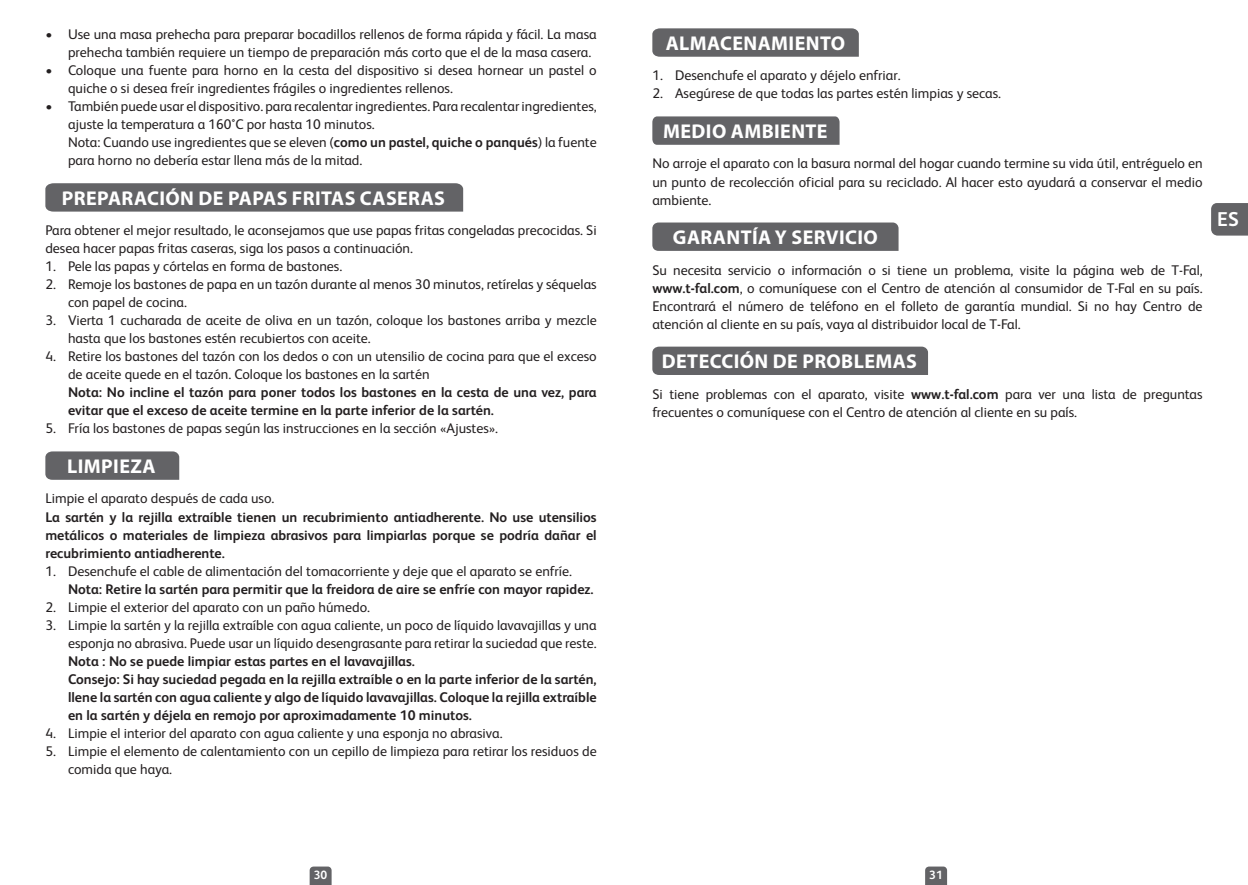
<style>
.page{position:relative;width:1248px;height:885px;background:#fff}
.page>*{position:absolute;margin:0;border:0;box-sizing:border-box;transform-origin:0 0}
.t1{font:700 20px "Myriad Pro";letter-spacing:.02em;color:#fff}
.t2{font:700 20px "FS Albert";color:#fff}
.t3{font:14px/18px "FS Albert";color:#231f20}
.t4{font:700 14px/18px "FS Albert";color:#231f20}
.t5{font:700 12px "FS Albert";color:#fff}
.s1{font-weight:700}
.s2{font-family:"Arial"}
</style>
<div class="page">
<svg style="left:1211px;top:203px;width:36px;height:32px"></svg>
<svg style="left:925px;top:866px;width:22px;height:18px"></svg>
<svg style="left:309px;top:866px;width:22px;height:18px"></svg>
<div style="left:45px;top:183px;width:418px;height:28px;background:#636366"></div>
<div style="left:45px;top:451px;width:134px;height:28px;background:#636366"></div>
<svg style="left:652px;top:28px;width:206px;height:29px;background:#67676a"></svg>
<svg style="left:652px;top:116px;width:187px;height:29px;background:#67676a"></svg>
<svg style="left:652px;top:222px;width:246px;height:29px;background:#676769"></svg>
<div style="left:652px;top:346px;width:275px;height:29px;background:#636366"></div>
<p class="t3" style="left:68px;top:25px;width:530px;text-indent:-23px">• Use una masa prehecha para preparar bocadillos rellenos de forma rápida y fácil. La masa prehecha también requiere un tiempo de preparación más corto que el de la masa casera.</p>
<p class="t3" style="left:68px;top:61px;width:530px;text-indent:-23px">• Coloque una fuente para horno en la cesta del dispositivo si desea hornear un pastel o quiche o si desea freír ingredientes frágiles o ingredientes rellenos.</p>
<p class="t3" style="left:68px;top:97px;width:530px;text-indent:-23px">• También puede usar el dispositivo. para recalentar ingredientes. Para recalentar ingredientes, ajuste la temperatura a 160°C por hasta 10 minutos.<br>Nota: Cuando use ingredientes que se eleven (<span class="s1">como un pastel, quiche o panqués</span>) la fuente para horno no debería estar llena más de la mitad.</p>
<h1 class="t1" style="left:62px;top:185px;width:384px">PREPARACIÓN DE PAPAS FRITAS CASERAS</h1>
<p class="t3" style="left:45px;top:221px;width:552px">Para obtener el mejor resultado, le aconsejamos que use papas fritas congeladas precocidas. Si desea hacer papas fritas caseras, siga los pasos a continuación.</p>
<p class="t3" style="left:45px;top:257px;width:298px">1. Pele las papas y córtelas en forma de bastones.</p>
<p class="t3" style="left:68px;top:275px;width:530px;text-indent:-23px">2. Remoje los bastones de papa en un tazón durante al menos 30 minutos, retírelas y séquelas con papel de cocina.</p>
<p class="t3" style="left:68px;top:311px;width:530px;text-indent:-23px">3. Vierta 1 cucharada de aceite de oliva en un tazón, coloque los bastones arriba y mezcle hasta que los bastones estén recubiertos con aceite.</p>
<p class="t3" style="left:68px;top:347px;width:530px;text-indent:-23px">4. Retire los bastones del tazón con los dedos o con un utensilio de cocina para que el exceso de aceite quede en el tazón. Coloque los bastones en la sartén</p>
<p class="t4" style="left:68px;top:383px;width:530px">Nota: No incline el tazón para poner todos los bastones en la cesta de una vez, para evitar que el exceso de aceite termine en la parte inferior de la sartén.</p>
<p class="t3" style="left:45px;top:419px;width:454px">5. Fría los bastones de papas según las instrucciones en la sección «Ajustes».</p>
<h1 class="t1" style="left:67px;top:453px;width:90px">LIMPIEZA</h1>
<p class="t3" style="left:45px;top:489px;width:230px">Limpie el aparato después de cada uso.</p>
<p class="t4" style="left:45px;top:507px;width:553px;text-align:justify">La sartén y la rejilla extraíble tienen un recubrimiento antiadherente. No use utensilios metálicos o materiales de limpieza abrasivos para limpiarlas porque se podría dañar el recubrimiento antiadherente.</p>
<p class="t3" style="left:45px;top:561px;width:528px">1. Desenchufe el cable de alimentación del tomacorriente y deje que el aparato se enfríe.</p>
<p class="t4" style="left:68px;top:579px;width:527px">Nota: Retire la sartén para permitir que la freidora de aire se enfríe con mayor rapidez.</p>
<p class="t3" style="left:45px;top:597px;width:326px">2. Limpie el exterior del aparato con un paño húmedo.</p>
<p class="t3" style="left:45px;top:615px;width:552px;text-align:right">3. Limpie la sartén y la rejilla extraíble con agua caliente, un poco de líquido lavavajillas y una esponja no abrasiva. Puede usar un líquido desengrasante para retirar la suciedad que reste.</p>
<p class="t4" style="left:68px;top:651px;width:530px">Nota : No se puede limpiar estas partes en el lavavajillas.<br>Consejo: Si hay suciedad pegada en la rejilla extraíble o en la parte inferior de la sartén, llene la sartén con agua caliente y algo de líquido lavavajillas. Coloque la rejilla extraíble en la sartén y déjela en remojo por aproximadamente 10 minutos.</p>
<p class="t3" style="left:45px;top:723px;width:458px">4. Limpie el interior del aparato con agua caliente y una esponja no abrasiva.</p>
<p class="t3" style="left:68px;top:741px;width:530px;text-indent:-23px">5. Limpie el elemento de calentamiento con un cepillo de limpieza para retirar los residuos de comida que haya.</p>
<h1 class="t1" style="left:665px;top:30px;width:181px">ALMACENAMIENTO</h1>
<p class="t3" style="left:652px;top:66px;width:250px">1. Desenchufe el aparato y déjelo enfriar.</p>
<p class="t3" style="left:652px;top:84px;width:350px">2. Asegúrese de que todas las partes estén limpias y secas.</p>
<h1 class="t1" style="left:663px;top:118px;width:166px">MEDIO AMBIENTE</h1>
<p class="t3" style="left:652px;top:154px;width:551px;text-align:justify">No arroje el aparato con la basura normal del hogar cuando termine su vida útil, entréguelo en un punto de recolección oficial para su reciclado. Al hacer esto ayudará a conservar el medio ambiente.</p>
<h1 class="t1" style="left:673px;top:224px;width:206px">GARANTÍA Y SERVICIO</h1>
<p class="t3" style="left:652px;top:260px;width:551px;text-align:justify">Su necesita servicio o información o si tiene un problema, visite la página web de T-Fal, <span class="s1">www.t-fal.com</span>, o comuníquese con el Centro de atención al consumidor de T-Fal en su país.<br>Encontrará el número de teléfono en el folleto de garantía mundial. Si no hay Centro de atención al cliente en su país, vaya al distribuidor local de T-Fal.</p>
<h1 class="t1" style="left:661px;top:348px;width:257px">DETECCIÓN DE PROBLEMAS</h1>
<p class="t3" style="left:652px;top:384px;width:551px">Si tiene problemas con el aparato, visite <span class="s1">www.t-fal.com</span> para ver una lista de preguntas frecuentes o comuníquese con el Centro de atención al cliente en su pa<span class="s2">ί</span>s.</p>
<h1 class="t2" style="left:1217px;top:205px;width:23px">ES</h1>
<p class="t5" style="left:314px;top:866px;width:15px">30</p>
<p class="t5" style="left:929px;top:866px;width:15px">31</p>
</div>
